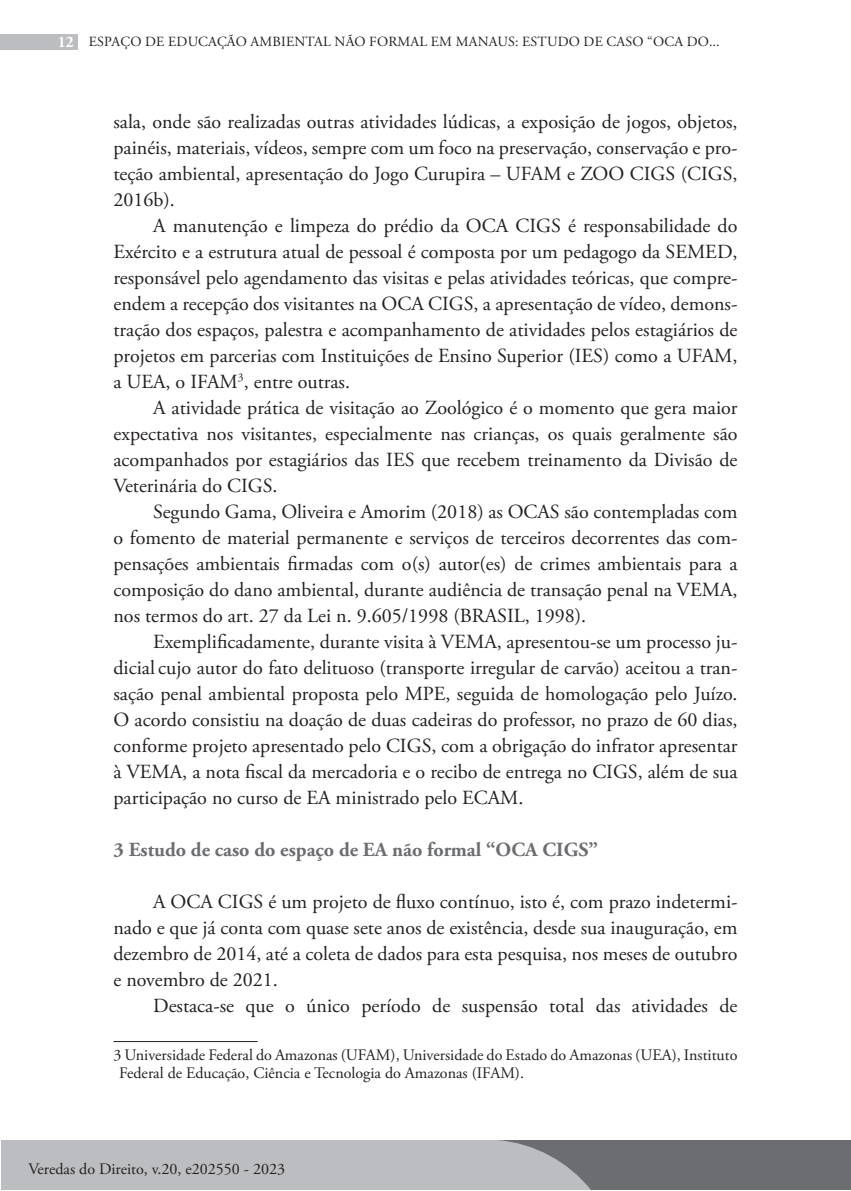
<style>
.page{position:relative;width:851px;height:1191px;background:#fff}
.page>*{position:absolute;margin:0;border:0;box-sizing:border-box;transform-origin:0 0}
.t1{font:20px/26px "Adobe Garamond Pro";color:#231f20;text-align:justify}
.t2{font:700 20px "Adobe Garamond Pro";color:#6c6d70}
.t3{font:16px/18px "Adobe Garamond Pro";color:#231f20}
.t4{font:14px "Adobe Garamond Pro";letter-spacing:.015em;color:#231f20}
.s1{font-weight:700;font-size:16px;color:#fff}
</style>
<div class="page">
<div style="left:1px;top:1140px;width:849px;height:50px;background:#6c6d70"></div>
<div style="left:0;top:34px;width:77px;height:16px;background:#bcbdc0"></div>
<div style="left:1px;top:1140px;width:590px;height:50px;background:#bcbdc0"></div>
<hr style="left:113px;top:1041px;width:144px;height:1px;background:#231f20">
<p class="t4" style="left:59px;top:34px;width:662px"><span class="s1">12</span> ESPAÇO DE EDUCAÇÃO AMBIENTAL NÃO FORMAL EM MANAUS: ESTUDO DE CASO “OCA DO...</p>
<p class="t1" style="left:113px;top:109px;width:625px">sala, onde são realizadas outras atividades lúdicas, a exposição de jogos, objetos, painéis, materiais, vídeos, sempre com um foco na preservação, conservação e pro&shy;teção ambiental, apresentação do Jogo Curupira – UFAM e ZOO CIGS (CIGS, 2016b).</p>
<p class="t1" style="left:113px;top:213px;width:625px;text-indent:40px">A manutenção e limpeza do prédio da OCA CIGS é responsabilidade do Exército e a estrutura atual de pessoal é composta por um pedagogo da SEMED, responsável pelo agendamento das visitas e pelas atividades teóricas, que compre&shy;endem a recepção dos visitantes na OCA CIGS, a apresentação de vídeo, demons&shy;tração dos espaços, palestra e acompanhamento de atividades pelos estagiários de projetos em parcerias com Instituições de Ensino Superior (IES) como a UFAM, a UEA, o IFAM<sup>3</sup>, entre outras.</p>
<p class="t1" style="left:113px;top:395px;width:625px;text-indent:40px">A atividade prática de visitação ao Zoológico é o momento que gera maior expectativa nos visitantes, especialmente nas crianças, os quais geralmente são acompanhados por estagiários das IES que recebem treinamento da Divisão de Veterinária do CIGS.</p>
<p class="t1" style="left:113px;top:499px;width:625px;text-indent:40px">Segundo Gama, Oliveira e Amorim (2018) as OCAS são contempladas com o fomento de material permanente e serviços de terceiros decorrentes das com&shy;pensações ambientais firmadas com o(s) autor(es) de crimes ambientais para a composição do dano ambiental, durante audiência de transação penal na VEMA, nos termos do art. 27 da Lei n. 9.605/1998 (BRASIL, 1998).</p>
<p class="t1" style="left:113px;top:629px;width:625px;text-indent:40px">Exemplificadamente, durante visita à VEMA, apresentou-se um processo ju&shy;dicial cujo autor do fato delituoso (transporte irregular de carvão) aceitou a tran&shy;sação penal ambiental proposta pelo MPE, seguida de homologação pelo Juízo.<br>O acordo consistiu na doação de duas cadeiras do professor, no prazo de 60 dias, conforme projeto apresentado pelo CIGS, com a obrigação do infrator apresentar à VEMA, a nota fiscal da mercadoria e o recibo de entrega no CIGS, além de sua participação no curso de EA ministrado pelo ECAM.</p>
<p class="t2" style="left:113px;top:838px;width:486px">3 Estudo de caso do espaço de EA não formal “OCA CIGS”</p>
<p class="t1" style="left:113px;top:889px;width:625px;text-indent:40px">A OCA CIGS é um projeto de fluxo contínuo, isto é, com prazo indetermi&shy;nado e que já conta com quase sete anos de existência, desde sua inauguração, em dezembro de 2014, até a coleta de dados para esta pesquisa, nos meses de outubro e novembro de 2021.</p>
<p class="t1" style="left:153px;top:993px;width:585px">Destaca-se que o único período de suspensão total das atividades de</p>
<p class="t3" style="left:119px;top:1046px;width:619px;text-indent:-6px">3 Universidade Federal do Amazonas (UFAM), Universidade do Estado do Amazonas (UEA), Instituto<br>Federal de Educação, Ciência e Tecnologia do Amazonas (IFAM).</p>
<p class="t3" style="left:28px;top:1160px;width:258px">Veredas do Direito, v.20, e202550 - 2023</p>
</div>
